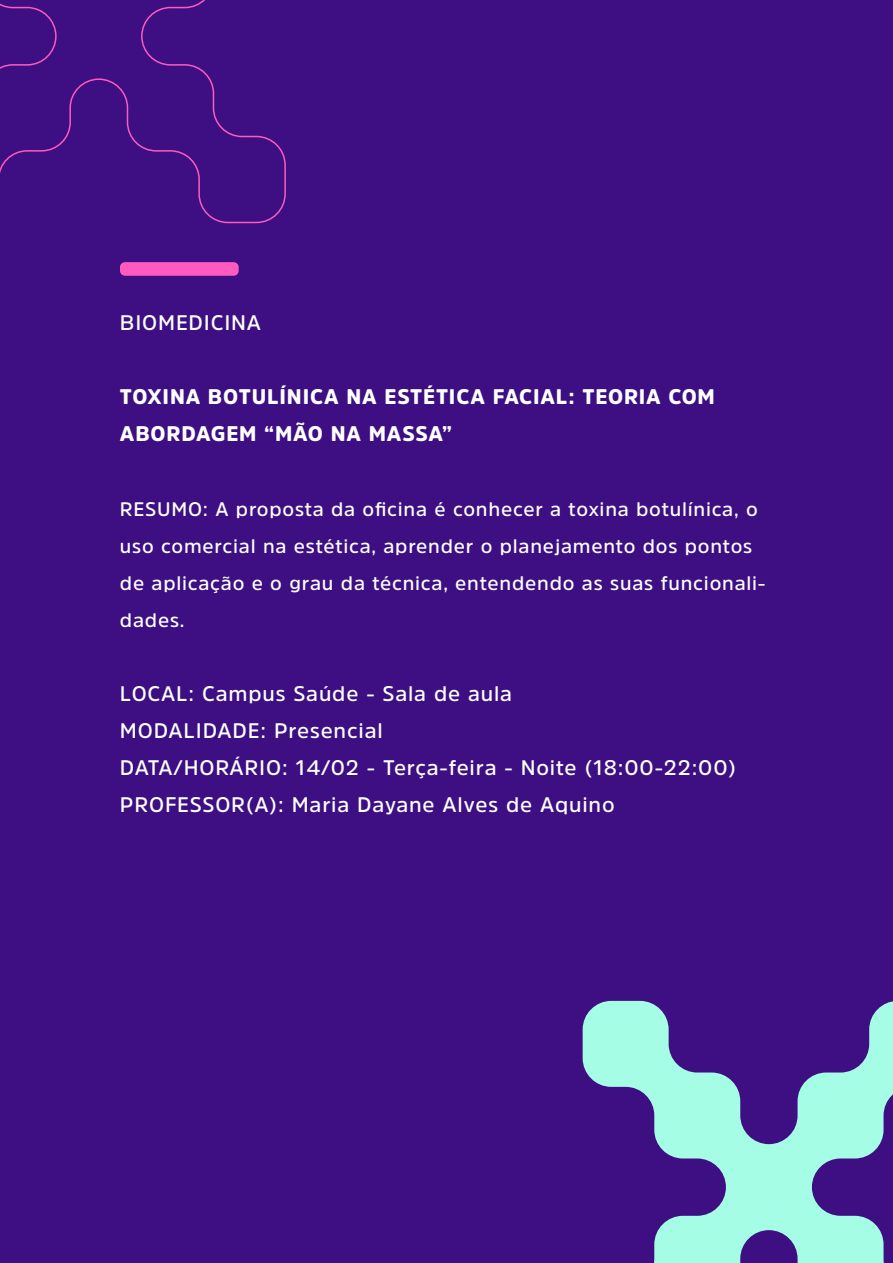
<style>
.page{position:relative;width:893px;height:1263px;background:#3d0f83}
.page>*{position:absolute;margin:0;border:0;box-sizing:border-box;transform-origin:0 0}
.t1{font:600 21px/37px "Amsi Pro";letter-spacing:.04em;color:#fff}
.t2{font:900 21px/37px "Amsi Pro";letter-spacing:.04em;color:#fff}
.t3{font:600 19.5px/37px "Amsi Pro";letter-spacing:.04em;color:#fff}
</style>
<div class="page">
<div style="left:120px;top:262px;width:119px;height:14px;background:#fe5ac0;border-radius:5px"></div>
<svg style="left:0;top:0;width:286px;height:224px"></svg>
<svg style="left:583px;top:1001px;width:310px;height:262px"></svg>
<p class="t1" style="left:120px;top:304px;width:143px">BIOMEDICINA</p>
<p class="t2" style="left:120px;top:378px;width:596px">TOXINA BOTULÍNICA NA ESTÉTICA FACIAL: TEORIA COM<br>ABORDAGEM “MÃO NA MASSA”</p>
<p class="t3" style="left:120px;top:490px;width:647px">RESUMO: A proposta da oficina é conhecer a toxina botulínica, o uso comercial na estética, aprender o planejamento dos pontos de aplicação e o grau da técnica, entendendo as suas funcionali&shy;dades.</p>
<p class="t1" style="left:120px;top:675px;width:618px">LOCAL: Campus Saúde - Sala de aula<br>MODALIDADE: Presencial<br>DATA/HORÁRIO: 14/02 - Terça-feira - Noite (18:00-22:00)<br>PROFESSOR(A): Maria Dayane Alves de Aquino</p>
</div>
